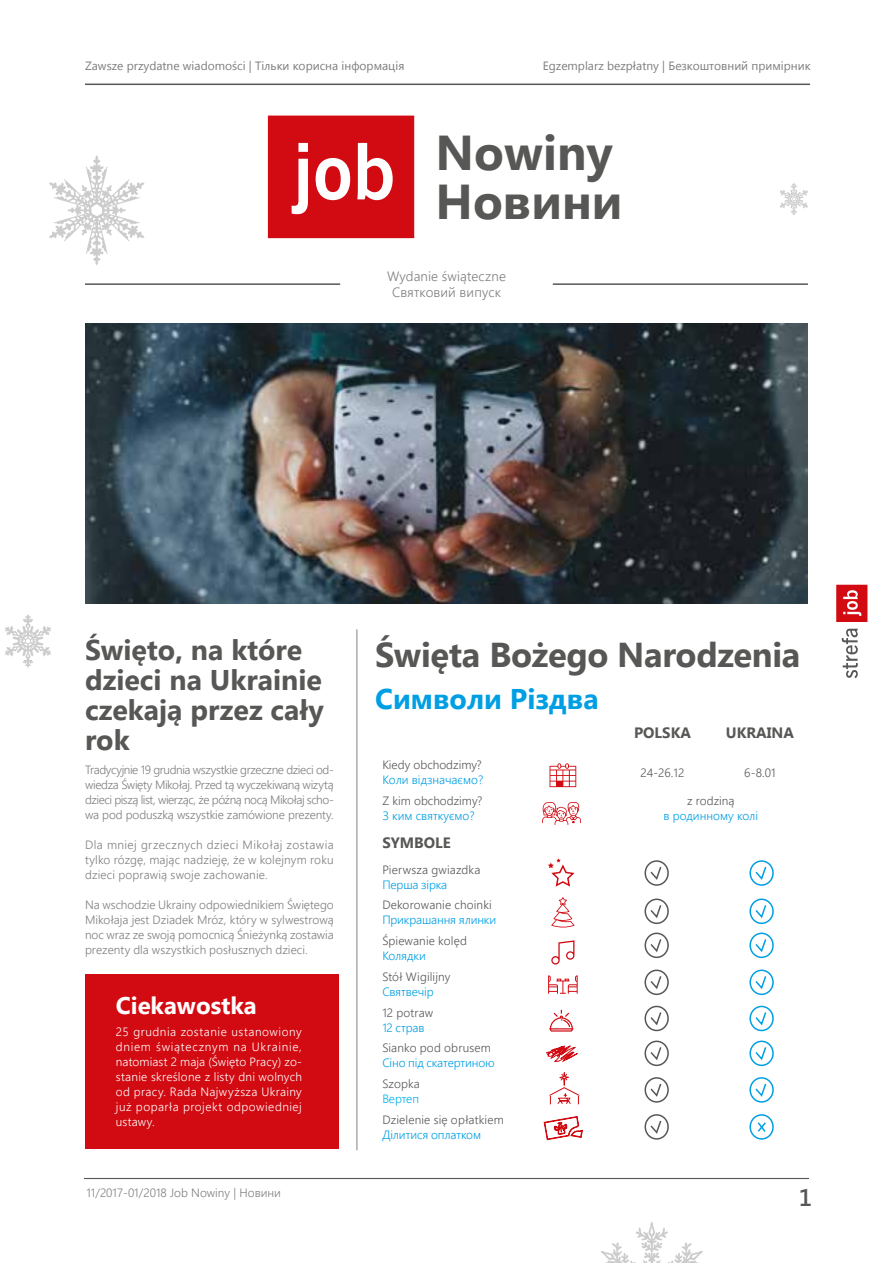
<style>
.page{position:relative;width:893px;height:1263px;background:#fff}
.page>*{position:absolute;margin:0;border:0;box-sizing:border-box;transform-origin:0 0}
.t1{font:700 48.9px/48.9px "Segoe UI";color:#575756}
.t2{font:700 34.5px "Segoe UI";letter-spacing:-.01em;color:#575756}
.t3{font:700 28.5px/30px "Segoe UI";color:#575756}
.t4{font:700 28.5px "Segoe UI";color:#009fe3}
.t5{font:700 24px "Segoe UI";color:#fff}
.t6{font:600 24px "Segoe UI";color:#575756}
.t7{font:700 15px "Segoe UI";color:#575756}
.t8{font:300 13.5px "Segoe UI";letter-spacing:.005em;color:#7e7e7d}
.t9{font:300 12px/15px "Segoe UI";color:#7e7e7d;text-align:justify}
.t10{font:300 12px/15px "Segoe UI";letter-spacing:.04em;color:#fff;text-align:justify}
.t11{font:300 12px "Segoe UI";letter-spacing:.01em;color:#575756}
.t12{font:300 12px "Segoe UI";letter-spacing:-.01em;color:#009fe3}
.t13{font:12px "Segoe UI";color:#7e7e7d}
.t14{font:300 12px "Segoe UI";letter-spacing:-.01em;color:#00b1eb}
</style>
<div class="page">
<hr style="left:85px;top:84px;width:725px;height:1px;background:#575756">
<hr style="left:84px;top:1178px;width:725px;height:1px;background:#575756">
<div style="left:85px;top:974px;width:253px;height:174px;background:#d20a11"></div>
<div style="left:268px;top:116px;width:146px;height:122px;background:#d20a11"></div>
<svg style="left:292px;top:143px;width:16px;height:71px"></svg>
<svg style="left:316px;top:158px;width:34px;height:42px"></svg>
<svg style="left:357px;top:143px;width:36px;height:57px"></svg>
<hr style="left:553px;top:283px;width:255px;height:2px;background:#575756">
<div style="left:836px;top:585px;width:31px;height:37px;background:#d20a11"></div>
<svg style="left:843px;top:590px;width:18px;height:26px"></svg>
<svg style="left:842px;top:628px;width:16px;height:50px"></svg>
<hr style="left:85px;top:283px;width:255px;height:2px;background:#575756">
<svg style="left:780px;top:183px;width:28px;height:32px"></svg>
<svg style="left:5px;top:614px;width:46px;height:54px"></svg>
<img style="left:85px;top:323px;width:723px;height:281px">
<hr style="left:356px;top:629px;width:2px;height:521px;background:#575756">
<svg style="left:601px;top:1222px;width:102px;height:41px"></svg>
<svg style="left:49px;top:155px;width:96px;height:110px"></svg>
<svg style="left:549px;top:763px;width:27px;height:24px"></svg>
<svg style="left:551px;top:897px;width:23px;height:31px"></svg>
<svg style="left:551px;top:940px;width:23px;height:24px"></svg>
<svg style="left:548px;top:975px;width:30px;height:19px"></svg>
<svg style="left:549px;top:1010px;width:24px;height:21px"></svg>
<svg style="left:544px;top:1116px;width:39px;height:25px"></svg>
<svg style="left:542px;top:802px;width:39px;height:23px"></svg>
<svg style="left:548px;top:858px;width:27px;height:29px"></svg>
<svg style="left:546px;top:1045px;width:34px;height:59px"></svg>
<svg style="left:650px;top:867px;width:12px;height:13px"></svg>
<div style="left:644px;top:860px;width:25px;height:26px;border:2px solid #575756;border-radius:50%"></div>
<svg style="left:649px;top:903px;width:13px;height:17px"></svg>
<div style="left:644px;top:898px;width:25px;height:26px;border:2px solid #575756;border-radius:50%"></div>
<svg style="left:649px;top:937px;width:13px;height:17px"></svg>
<div style="left:644px;top:932px;width:25px;height:26px;border:2px solid #575756;border-radius:50%"></div>
<svg style="left:649px;top:974px;width:13px;height:17px"></svg>
<div style="left:644px;top:969px;width:25px;height:26px;border:2px solid #575756;border-radius:50%"></div>
<svg style="left:649px;top:1010px;width:13px;height:17px"></svg>
<div style="left:644px;top:1006px;width:25px;height:25px;border:2px solid #575756;border-radius:50%"></div>
<svg style="left:649px;top:1045px;width:13px;height:17px"></svg>
<div style="left:644px;top:1040px;width:25px;height:26px;border:2px solid #575756;border-radius:50%"></div>
<svg style="left:650px;top:1083px;width:12px;height:14px"></svg>
<div style="left:644px;top:1077px;width:25px;height:26px;border:2px solid #575756;border-radius:50%"></div>
<svg style="left:650px;top:1120px;width:12px;height:14px"></svg>
<div style="left:644px;top:1114px;width:25px;height:26px;border:2px solid #575756;border-radius:50%"></div>
<svg style="left:755px;top:867px;width:12px;height:13px"></svg>
<div style="left:749px;top:860px;width:25px;height:26px;border:2px solid #009fe3;border-radius:50%"></div>
<svg style="left:754px;top:903px;width:13px;height:17px"></svg>
<div style="left:749px;top:898px;width:25px;height:26px;border:2px solid #009fe3;border-radius:50%"></div>
<svg style="left:754px;top:937px;width:13px;height:17px"></svg>
<div style="left:749px;top:932px;width:25px;height:26px;border:2px solid #009fe3;border-radius:50%"></div>
<svg style="left:754px;top:974px;width:13px;height:17px"></svg>
<div style="left:749px;top:969px;width:25px;height:26px;border:2px solid #009fe3;border-radius:50%"></div>
<svg style="left:754px;top:1010px;width:13px;height:17px"></svg>
<div style="left:749px;top:1006px;width:25px;height:25px;border:2px solid #009fe3;border-radius:50%"></div>
<svg style="left:754px;top:1045px;width:13px;height:17px"></svg>
<div style="left:749px;top:1040px;width:25px;height:26px;border:2px solid #009fe3;border-radius:50%"></div>
<svg style="left:755px;top:1083px;width:12px;height:14px"></svg>
<div style="left:749px;top:1077px;width:25px;height:26px;border:2px solid #009fe3;border-radius:50%"></div>
<div style="left:749px;top:1114px;width:25px;height:26px;border:2px solid #009fe3;border-radius:50%"></div>
<svg style="left:757px;top:1122px;width:9px;height:10px"></svg>
<p class="t13" style="left:85px;top:58px;width:321px">Zawsze przydatne wiadomości | Тільки корисна інформація</p>
<p class="t13" style="left:543px;top:58px;width:269px">Egzemplarz bezpłatny | Безкоштовний примірник</p>
<h1 class="t1" style="left:436px;top:126px;width:188px">Nowiny<br>Новини</h1>
<p class="t8" style="left:387px;top:266px;width:120px">Wydanie świąteczne</p>
<p class="t8" style="left:392px;top:282px;width:110px">Святковий випуск</p>
<h3 class="t3" style="left:85px;top:633px;width:240px">Święto, na które dzieci na Ukrainie czekają przez cały rok</h3>
<p class="t9" style="left:85px;top:762px;width:250px">Tradycyjnie 19 grudnia wszystkie grzeczne dzieci od&shy;wiedza Święty Mikołaj. Przed tą wyczekiwaną wizytą dzieci piszą list, wierząc, że późną nocą Mikołaj scho&shy;wa pod poduszką wszystkie zamówione prezenty.</p>
<p class="t9" style="left:85px;top:837px;width:250px">Dla mniej grzecznych dzieci Mikołaj zostawia tylko rózgę, mając nadzieję, że w kolejnym roku dzieci poprawią swoje zachowanie.</p>
<p class="t9" style="left:85px;top:897px;width:250px">Na wschodzie Ukrainy odpowiednikiem Świętego Mikołaja jest Dziadek Mróz, który w sylwestrową noc wraz ze swoją pomocnicą Śnieżynką zostawia prezenty dla wszystkich posłusznych dzieci.</p>
<h3 class="t5" style="left:116px;top:988px;width:143px">Ciekawostka</h3>
<p class="t10" style="left:116px;top:1023px;width:188px">25 grudnia zostanie ustanowiony dniem świątecznym na Ukrainie, natomiast 2 maja (Święto Pracy) zo&shy;stanie skreślone z listy dni wolnych od pracy. Rada Najwyższa Ukrainy już poparła projekt odpowiedniej ustawy.</p>
<p class="t9" style="left:86px;top:1185px;width:196px">11/2017-01/2018 Job Nowiny | Новини</p>
<h2 class="t2" style="left:375px;top:630px;width:427px">Święta Bożego Narodzenia</h2>
<h3 class="t4" style="left:375px;top:678px;width:225px">Символи Різдва</h3>
<p class="t11" style="left:382px;top:756px;width:101px">Kiedy obchodzimy?</p>
<p class="t12" style="left:382px;top:771px;width:102px">Коли відзначаємо?</p>
<p class="t11" style="left:382px;top:792px;width:102px">Z kim obchodzimy?</p>
<p class="t12" style="left:382px;top:807px;width:94px">З ким святкуємо?</p>
<p class="t7" style="left:382px;top:832px;width:70px">SYMBOLE</p>
<p class="t11" style="left:382px;top:860px;width:100px">Pierwsza gwiazdka</p>
<p class="t12" style="left:382px;top:875px;width:66px">Перша зірка</p>
<p class="t11" style="left:382px;top:896px;width:111px">Dekorowanie choinki</p>
<p class="t12" style="left:382px;top:911px;width:115px">Прикрашання ялинки</p>
<p class="t11" style="left:382px;top:932px;width:86px">Śpiewanie kolęd</p>
<p class="t12" style="left:382px;top:947px;width:45px">Колядки</p>
<p class="t11" style="left:382px;top:968px;width:70px">Stół Wigilijny</p>
<p class="t12" style="left:382px;top:983px;width:53px">Святвечір</p>
<p class="t11" style="left:382px;top:1003px;width:52px">12 potraw</p>
<p class="t12" style="left:382px;top:1018px;width:44px">12 страв</p>
<p class="t11" style="left:382px;top:1039px;width:110px">Sianko pod obrusem</p>
<p class="t12" style="left:382px;top:1054px;width:114px">Сіно під скатертиною</p>
<p class="t11" style="left:382px;top:1075px;width:39px">Szopka</p>
<p class="t14" style="left:382px;top:1090px;width:38px">Вертеп</p>
<p class="t11" style="left:382px;top:1110px;width:123px">Dzielenie się opłatkiem</p>
<p class="t12" style="left:382px;top:1125px;width:100px">Ділитися оплатком</p>
<p class="t7" style="left:634px;top:722px;width:58px">POLSKA</p>
<p class="t7" style="left:726px;top:722px;width:70px">UKRAINA</p>
<p class="t11" style="left:641px;top:763px;width:45px">24-26.12</p>
<p class="t11" style="left:744px;top:763px;width:33px">6-8.01</p>
<p class="t11" style="left:687px;top:792px;width:49px">z rodziną</p>
<p class="t12" style="left:664px;top:807px;width:96px">в родинному колі</p>
<h3 class="t6" style="left:799px;top:1181px;width:15px">1</h3>
</div>
